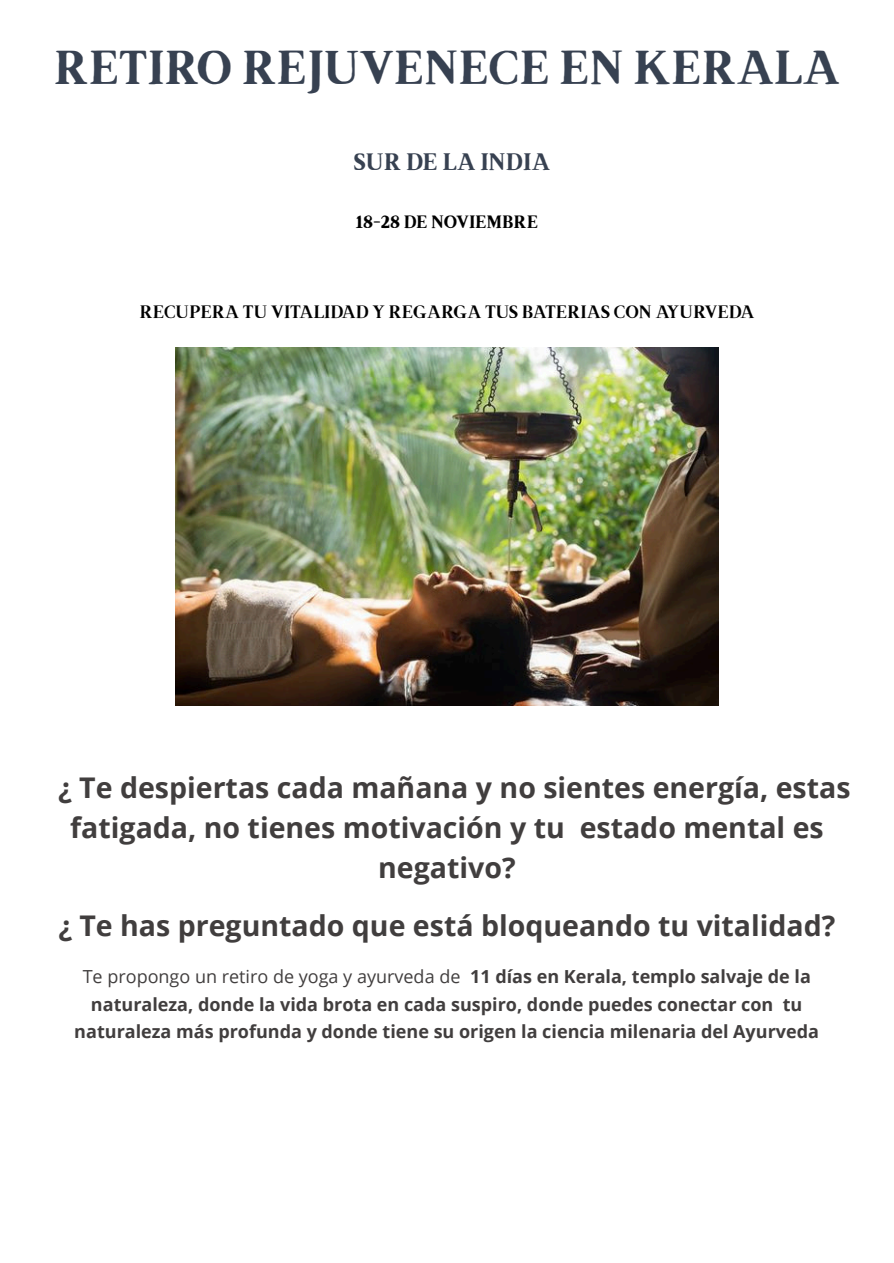
<style>
.page{position:relative;width:894px;height:1263px;background:#fff}
.page>*{position:absolute;margin:0;border:0;box-sizing:border-box;transform-origin:0 0}
.t1{font:700 48px "Brixton TC";color:#374151}
.t2{font:700 28.5px/39.9px "Open Sans";color:#413e3e;text-align:center}
.t3{font:700 24px "Brixton TC";color:#374151}
.t4{font:700 18px/27.6px "Open Sans";color:#413e3e;text-align:center}
.t5{font:18px "Brixton TC";color:#000}
.t6{font:700 18px "Brixton TC";color:#000}
.s1{font-weight:400}
</style>
<div class="page">
<img style="left:176px;top:348px;width:542px;height:357px">
<h1 class="t1" style="left:54px;top:51px;width:787px">RETIRO REJUVENECE EN KERALA</h1>
<h1 class="t3" style="left:353px;top:153px;width:198px">SUR DE LA INDIA</h1>
<p class="t6" style="left:356px;top:216px;width:183px">18-28 DE NOVIEMBRE</p>
<p class="t5" style="left:139px;top:306px;width:616px">RECUPERA TU VITALIDAD Y REGARGA TUS BATERIAS CON AYURVEDA</p>
<p class="t2" style="left:58px;top:767px;width:793px">¿ Te despiertas cada mañana y no sientes energía, estas fatigada, no tienes motivación y tu estado mental es negativo?</p>
<h3 class="t2" style="left:58px;top:905px;width:778px">¿ Te has preguntado que está bloqueando tu vitalidad?</h3>
<p class="t4" style="left:74px;top:962px;width:746px"><span class="s1">Te propongo un retiro de yoga y ayurveda de</span> 11 días en Kerala, templo salvaje de la naturaleza, donde la vida brota en cada suspiro, donde puedes conectar con tu naturaleza más profunda y donde tiene su origen la ciencia milenaria del Ayurveda</p>
</div>
